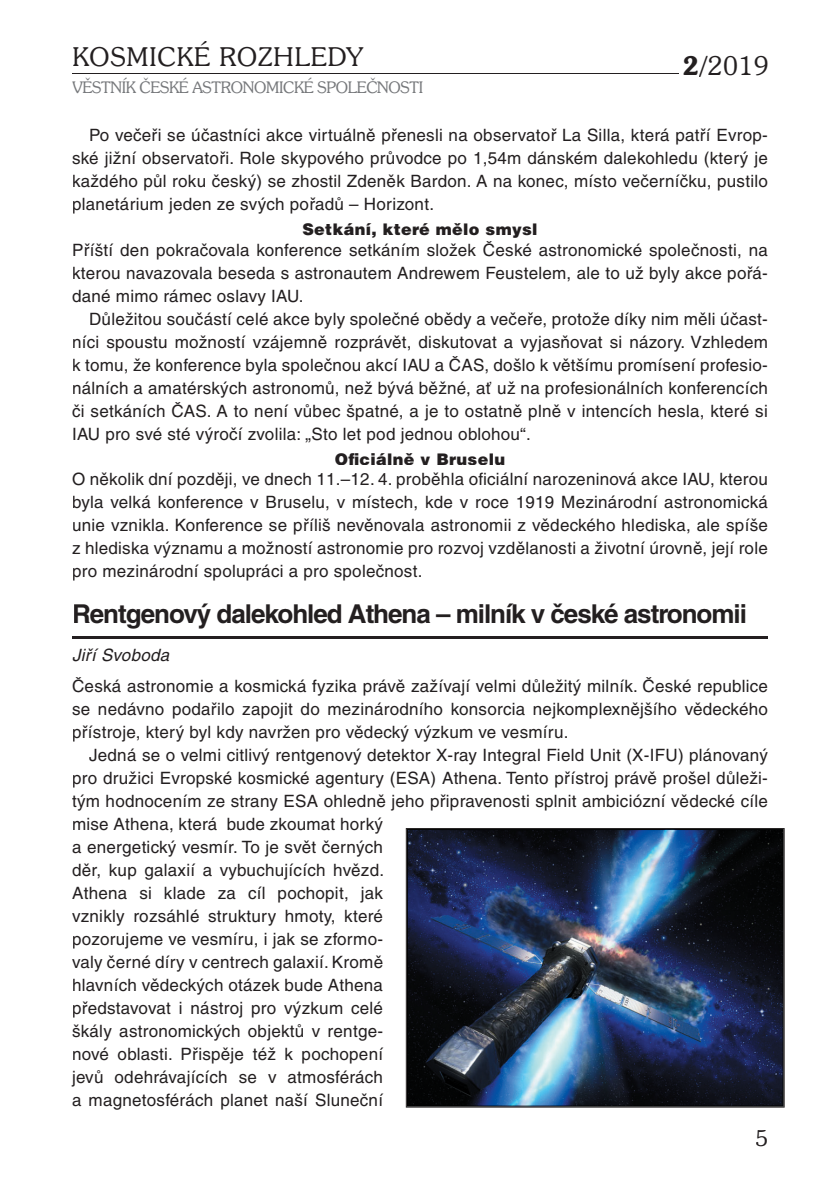
<style>
.page{position:relative;width:840px;height:1191px;background:#fff}
.page>*{position:absolute;margin:0;border:0;box-sizing:border-box;transform-origin:0 0}
.t1{font:700 26px "Helvetica CE";letter-spacing:-.04em;color:#231f20}
.t2{font:300 26px "Souvenir IT Cby BTCE";letter-spacing:.04em;color:#231f20}
.t3{font:300 22px "Souvenir IT Cby BTCE";color:#231f20}
.t4{font:17px/23px "Helvetica CE";letter-spacing:.015em;color:#231f20;text-align:justify}
.t5{font:italic 17px "Helvetica CE";letter-spacing:.015em;color:#231f20}
.t6{font:900 16px "Helvetica CE";letter-spacing:.02em;color:#231f20}
.t7{font:300 16px "Souvenir IT Cby BTCE";letter-spacing:-.02em;color:#76787b}
.s1{font-weight:600}
</style>
<div class="page">
<hr style="left:72px;top:73px;width:606px;height:1px;background:#231f20">
<img style="left:406px;top:829px;width:377px;height:277px">
<hr style="left:72px;top:636px;width:695px;height:2px;background:#231f20">
<h1 class="t2" style="left:72px;top:40px;width:292px">KOSMICKÉ ROZHLEDY</h1>
<p class="t7" style="left:72px;top:77px;width:352px">VĚSTNÍK ČESKÉ ASTRONOMICKÉ SPOLEČNOSTI</p>
<h1 class="t2" style="left:682px;top:48px;width:87px"><span class="s1">2/</span>2019</h1>
<p class="t4" style="left:72px;top:123px;width:697px;text-indent:17px">Po večeři se účastníci akce virtuálně přenesli na observatoř La Silla, která patří Evrop&shy;ské jižní observatoři. Role skypového průvodce po 1,54m dánském dalekohledu (který je každého půl roku český) se zhostil Zdeněk Bardon. A na konec, místo večerníčku, pustilo planetárium jeden ze svých pořadů – Horizont.</p>
<p class="t6" style="left:302px;top:220px;width:236px">Setkání, které mělo smysl</p>
<p class="t4" style="left:72px;top:238px;width:697px">Příští den pokračovala konference setkáním složek České astronomické společnosti, na kterou navazovala beseda s astronautem Andrewem Feustelem, ale to už byly akce pořá&shy;dané mimo rámec oslavy IAU.</p>
<p class="t4" style="left:72px;top:307px;width:697px;text-indent:17px">Důležitou součástí celé akce byly společné obědy a večeře, protože díky nim měli účast&shy;níci spoustu možností vzájemně rozprávět, diskutovat a vyjasňovat si názory. Vzhledem k tomu, že konference byla společnou akcí IAU a ČAS, došlo k většímu promísení profesio&shy;nálních a amatérských astronomů, než bývá běžné, ať už na profesionálních konferencích či setkáních ČAS. A to není vůbec špatné, a je to ostatně plně v intencích hesla, které si IAU pro své sté výročí zvolila: „Sto let pod jednou oblohou“.</p>
<p class="t6" style="left:335px;top:449px;width:171px">Oficiálně v Bruselu</p>
<p class="t4" style="left:72px;top:468px;width:697px">O několik dní později, ve dnech 11.–12. 4. proběhla oficiální narozeninová akce IAU, kterou byla velká konference v Bruselu, v místech, kde v roce 1919 Mezinárodní astronomická unie vznikla. Konference se příliš nevěnovala astronomii z vědeckého hlediska, ale spíše z hlediska významu a možností astronomie pro rozvoj vzdělanosti a životní úrovně, její role pro mezinárodní spolupráci a pro společnost.</p>
<h1 class="t1" style="left:72px;top:598px;width:676px">Rentgenový dalekohled Athena – milník v české astronomii</h1>
<p class="t5" style="left:72px;top:645px;width:99px">Jiří Svoboda</p>
<p class="t4" style="left:72px;top:674px;width:697px">Česká astronomie a kosmická fyzika právě zažívají velmi důležitý milník. České republice se nedávno podařilo zapojit do mezinárodního konsorcia nejkomplexnějšího vědeckého přístroje, který byl kdy navržen pro vědecký výzkum ve vesmíru.</p>
<p class="t4" style="left:72px;top:743px;width:697px;text-align:left;text-indent:17px">Jedná se o velmi citlivý rentgenový detektor X-ray Integral Field Unit (X-IFU) plánovaný pro družici Evropské kosmické agentury (ESA) Athena. Tento přístroj právě prošel důleži&shy;tým hodnocením ze strany ESA ohledně jeho připravenosti splnit ambiciózní vědecké cíle mise Athena, která bude zkoumat horký<br>a energetický vesmír. To je svět černých<br>děr, kup galaxií a vybuchujících hvězd.<br>Athena si klade za cíl pochopit, jak<br>vznikly rozsáhlé struktury hmoty, které<br>pozorujeme ve vesmíru, i jak se zformo-<br>valy černé díry v centrech galaxií. Kromě<br>hlavních vědeckých otázek bude Athena<br>představovat i nástroj pro výzkum celé<br>škály astronomických objektů v rentge-<br>nové oblasti. Přispěje též k pochopení<br>jevů odehrávajících se v atmosférách<br>a magnetosférách planet naší Sluneční</p>
<p class="t3" style="left:755px;top:1124px;width:14px">5</p>
</div>
